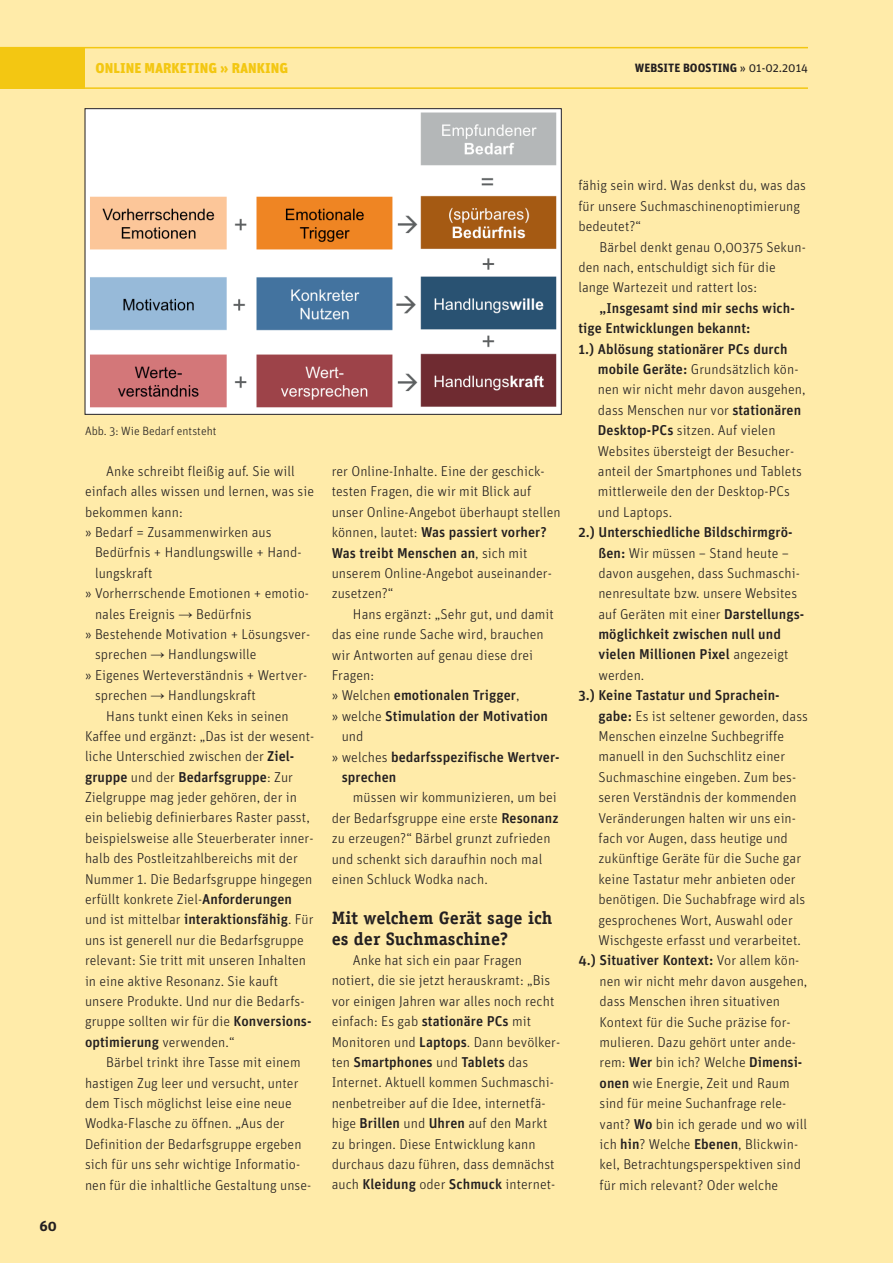
<style>
.page{position:relative;width:893px;height:1263px;background:#fff}
.page>*{position:absolute;margin:0;border:0;box-sizing:border-box;transform-origin:0 0}
.t1{font:700 18px/20.4px "Officina Serif Std";letter-spacing:.005em;color:#231f20}
.t2{font:300 14.25px/20.4px "Unit";letter-spacing:.005em;color:#231f20}
.t3{font:500 14.25px "Unit";letter-spacing:.005em;color:#231f20}
.t4{font:900 14.25px "Unit";color:#f3c712}
.t5{font:700 14.25px "Unit";color:#231f20}
.t6{font:700 12px "Unit";color:#231f20}
.t7{font:300 12px "Unit";color:#231f20}
.s1{font-weight:400}
.s2{font-family:"Times New Roman";font-weight:400}
.s3{font-weight:500}
.s4{font-weight:300}
</style>
<div class="page">
<div style="left:0;top:0;width:892px;height:1263px;background:#ffeba9"></div>
<div style="left:0;top:47px;width:85px;height:41px;background:#f3c712"></div>
<hr style="left:0;top:47px;width:808px;height:1px;background:#f3c712">
<hr style="left:0;top:87px;width:808px;height:2px;background:#f3c712">
<img style="left:87px;top:110px;width:472px;height:302px">
<div style="left:85px;top:108px;width:476px;height:306px;border:1px solid #231f20"></div>
<p class="t4" style="left:96px;top:59px;width:194px">ONLINE MARKETING » RANKING</p>
<p class="t6" style="left:635px;top:61px;width:175px">WEBSITE BOOSTING <span class="s1">» 01-02.2014</span></p>
<p class="t5" style="left:40px;top:1216px;width:19px">60</p>
<p class="t7" style="left:85px;top:424px;width:133px">Abb. 3: Wie Bedarf entsteht</p>
<p class="t2" style="left:85px;top:460px;width:231px;text-indent:21px">Anke schreibt fleißig auf. Sie will einfach alles wissen und lernen, was sie bekommen kann:<br>» Bedarf = Zusammenwirken aus</p>
<p class="t2" style="left:95px;top:542px;width:208px">Bedürfnis + Handlungswille + Hand-</p>
<p class="t2" style="left:95px;top:562px;width:59px">lungskraft</p>
<p class="t2" style="left:85px;top:583px;width:226px">» Vorherrschende Emotionen + emotio-</p>
<p class="t2" style="left:95px;top:603px;width:158px">nales Ereignis <span class="s2">→</span> Bedürfnis</p>
<p class="t2" style="left:85px;top:624px;width:227px">» Bestehende Motivation + Lösungsver-</p>
<p class="t2" style="left:95px;top:644px;width:163px">sprechen <span class="s2">→</span> Handlungswille</p>
<p class="t2" style="left:85px;top:664px;width:224px">» Eigenes Werteverständnis + Wertver-</p>
<p class="t2" style="left:95px;top:685px;width:162px">sprechen <span class="s2">→</span> Handlungskraft</p>
<p class="t2" style="left:106px;top:705px;width:184px">Hans tunkt einen Keks in seinen</p>
<p class="t2" style="left:85px;top:726px;width:231px">Kaffee und ergänzt: „Das ist der wesent-</p>
<p class="t2" style="left:85px;top:746px;width:211px">liche Unterschied zwischen der <span class="s3">Ziel-</span></p>
<p class="t3" style="left:85px;top:768px;width:210px">gruppe <span class="s4">und der</span> Bedarfsgruppe<span class="s4">: Zur</span></p>
<p class="t2" style="left:85px;top:787px;width:213px">Zielgruppe mag jeder gehören, der in</p>
<p class="t2" style="left:85px;top:807px;width:226px">ein beliebig definierbares Raster passt,</p>
<p class="t2" style="left:85px;top:827px;width:230px">beispielsweise alle Steuerberater inner-</p>
<p class="t2" style="left:85px;top:848px;width:214px">halb des Postleitzahlbereichs mit der</p>
<p class="t2" style="left:85px;top:868px;width:229px">Nummer 1. Die Bedarfsgruppe hingegen</p>
<p class="t2" style="left:85px;top:889px;width:209px">erfüllt konkrete Ziel-<span class="s3">Anforderungen</span></p>
<p class="t2" style="left:85px;top:909px;width:230px">und ist mittelbar <span class="s3">interaktionsfähig</span>. Für</p>
<p class="t2" style="left:85px;top:929px;width:220px">uns ist generell nur die Bedarfsgruppe</p>
<p class="t2" style="left:85px;top:950px;width:223px">relevant: Sie tritt mit unseren Inhalten</p>
<p class="t2" style="left:85px;top:970px;width:195px">in eine aktive Resonanz. Sie kauft</p>
<p class="t2" style="left:85px;top:991px;width:221px">unsere Produkte. Und nur die Bedarfs-</p>
<p class="t2" style="left:85px;top:1011px;width:228px">gruppe sollten wir für die <span class="s3">Konversions-</span></p>
<p class="t3" style="left:85px;top:1033px;width:151px">optimierung <span class="s4">verwenden.“</span></p>
<p class="t2" style="left:106px;top:1052px;width:196px">Bärbel trinkt ihre Tasse mit einem</p>
<p class="t2" style="left:85px;top:1072px;width:215px">hastigen Zug leer und versucht, unter</p>
<p class="t2" style="left:85px;top:1093px;width:208px">dem Tisch möglichst leise eine neue</p>
<p class="t2" style="left:85px;top:1113px;width:201px">Wodka-Flasche zu öffnen. „Aus der</p>
<p class="t2" style="left:85px;top:1133px;width:218px">Definition der Bedarfsgruppe ergeben</p>
<p class="t2" style="left:85px;top:1154px;width:217px">sich für uns sehr wichtige Informatio-</p>
<p class="t2" style="left:85px;top:1174px;width:228px">nen für die inhaltliche Gestaltung unse-</p>
<p class="t2" style="left:332px;top:461px;width:230px">rer Online-Inhalte. Eine der geschick&shy;testen Fragen, die wir mit Blick auf unser Online-Angebot überhaupt stellen können, lautet: <span class="s3">Was passiert vorher?<br>Was treibt Menschen an</span>, sich mit unserem Online-Angebot auseinander&shy;zusetzen?“</p>
<p class="t2" style="left:353px;top:603px;width:202px">Hans ergänzt: „Sehr gut, und damit</p>
<p class="t2" style="left:332px;top:624px;width:214px">das eine runde Sache wird, brauchen</p>
<p class="t2" style="left:332px;top:644px;width:203px">wir Antworten auf genau diese drei</p>
<p class="t2" style="left:332px;top:665px;width:44px">Fragen:</p>
<p class="t3" style="left:332px;top:687px;width:189px"><span class="s4">» Welchen</span> emotionalen Trigger<span class="s4">,</span></p>
<p class="t3" style="left:332px;top:707px;width:218px"><span class="s4">» welche</span> Stimulation der Motivation</p>
<p class="t2" style="left:342px;top:726px;width:23px">und</p>
<p class="t3" style="left:332px;top:748px;width:229px"><span class="s4">» welches</span> bedarfsspezifische Wertver-</p>
<p class="t3" style="left:342px;top:768px;width:56px">sprechen</p>
<p class="t2" style="left:332px;top:787px;width:228px;text-indent:21px">müssen wir kommunizieren, um bei der Bedarfsgruppe eine erste <span class="s3">Resonanz </span>zu erzeugen?“ Bärbel grunzt zufrieden und schenkt sich daraufhin noch mal einen Schluck Wodka nach.</p>
<p class="t1" style="left:332px;top:908px;width:222px">Mit welchem Gerät sage ich es der Suchmaschine?</p>
<p class="t2" style="left:332px;top:950px;width:230px;text-indent:21px">Anke hat sich ein paar Fragen notiert, die sie jetzt herauskramt: „Bis vor einigen Jahren war alles noch recht einfach: Es gab <span class="s3">stationäre PCs</span> mit Monitoren und <span class="s3">Laptops</span>. Dann bevölker&shy;ten <span class="s3">Smartphones</span> und <span class="s3">Tablets</span> das Internet. Aktuell kommen Suchmaschi&shy;nenbetreiber auf die Idee, internetfä&shy;hige <span class="s3">Brillen</span> und <span class="s3">Uhren</span> auf den Markt zu bringen. Diese Entwicklung kann durchaus dazu führen, dass demnächst auch <span class="s3">Kleidung</span> oder <span class="s3">Schmuck</span> internet-</p>
<p class="t2" style="left:578px;top:175px;width:229px">fähig sein wird. Was denkst du, was das für unsere Suchmaschinenoptimierung bedeutet?“</p>
<p class="t2" style="left:578px;top:236px;width:229px;text-indent:21px">Bärbel denkt genau 0,00375 Sekun&shy;den nach, entschuldigt sich für die lange Wartezeit und rattert los:</p>
<p class="t3" style="left:600px;top:299px;width:197px">„Insgesamt sind mir sechs wich-</p>
<p class="t3" style="left:578px;top:320px;width:174px">tige Entwicklungen bekannt:</p>
<p class="t3" style="left:578px;top:340px;width:211px">1.) Ablösung stationärer PCs durch</p>
<p class="t2" style="left:598px;top:359px;width:202px"><span class="s3">mobile Geräte:</span> Grundsätzlich kön-</p>
<p class="t2" style="left:598px;top:379px;width:209px">nen wir nicht mehr davon ausgehen,</p>
<p class="t2" style="left:598px;top:399px;width:205px">dass Menschen nur vor <span class="s3">stationären</span></p>
<p class="t2" style="left:598px;top:420px;width:179px"><span class="s3">Desktop-PCs</span> sitzen. Auf vielen</p>
<p class="t2" style="left:598px;top:440px;width:198px">Websites übersteigt der Besucher-</p>
<p class="t2" style="left:598px;top:461px;width:206px">anteil der Smartphones und Tablets</p>
<p class="t2" style="left:598px;top:481px;width:194px">mittlerweile den der Desktop-PCs</p>
<p class="t2" style="left:598px;top:501px;width:76px">und Laptops.</p>
<p class="t2" style="left:598px;top:522px;width:207px;text-indent:-20px"><span class="s3">2.) Unterschiedliche Bildschirmgrö&shy;ßen:</span> Wir müssen – Stand heute – davon ausgehen, dass Suchmaschi&shy;nenresultate bzw. unsere Websites auf Geräten mit einer <span class="s3">Darstellungs&shy;möglichkeit zwischen null und vielen Millionen Pixel</span> angezeigt werden.</p>
<p class="t3" style="left:578px;top:687px;width:203px">3.) Keine Tastatur und Sprachein-</p>
<p class="t2" style="left:598px;top:705px;width:211px"><span class="s3">gabe:</span> Es ist seltener geworden, dass</p>
<p class="t2" style="left:598px;top:726px;width:187px">Menschen einzelne Suchbegriffe</p>
<p class="t2" style="left:598px;top:746px;width:188px">manuell in den Suchschlitz einer</p>
<p class="t2" style="left:598px;top:766px;width:199px">Suchmaschine eingeben. Zum bes-</p>
<p class="t2" style="left:598px;top:787px;width:200px">seren Verständnis der kommenden</p>
<p class="t2" style="left:598px;top:807px;width:199px">Veränderungen halten wir uns ein-</p>
<p class="t2" style="left:598px;top:828px;width:191px">fach vor Augen, dass heutige und</p>
<p class="t2" style="left:598px;top:848px;width:204px">zukünftige Geräte für die Suche gar</p>
<p class="t2" style="left:598px;top:868px;width:199px">keine Tastatur mehr anbieten oder</p>
<p class="t2" style="left:598px;top:889px;width:208px">benötigen. Die Suchabfrage wird als</p>
<p class="t2" style="left:598px;top:909px;width:196px">gesprochenes Wort, Auswahl oder</p>
<p class="t2" style="left:598px;top:930px;width:204px">Wischgeste erfasst und verarbeitet.</p>
<p class="t3" style="left:578px;top:952px;width:223px">4.) Situativer Kontext: <span class="s4">Vor allem kön-</span></p>
<p class="t2" style="left:599px;top:970px;width:209px">nen wir nicht mehr davon ausgehen,</p>
<p class="t2" style="left:599px;top:991px;width:182px">dass Menschen ihren situativen</p>
<p class="t2" style="left:599px;top:1011px;width:193px">Kontext für die Suche präzise for-</p>
<p class="t2" style="left:599px;top:1032px;width:198px">mulieren. Dazu gehört unter ande-</p>
<p class="t2" style="left:599px;top:1052px;width:204px">rem: <span class="s3">Wer</span> bin ich? Welche <span class="s3">Dimensi-</span></p>
<p class="t2" style="left:599px;top:1072px;width:192px"><span class="s3">onen</span> wie Energie, Zeit und Raum</p>
<p class="t2" style="left:599px;top:1093px;width:188px">sind für meine Suchanfrage rele-</p>
<p class="t2" style="left:599px;top:1113px;width:209px">vant? <span class="s3">Wo</span> bin ich gerade und wo will</p>
<p class="t2" style="left:599px;top:1134px;width:200px">ich <span class="s3">hin</span>? Welche <span class="s3">Ebenen</span>, Blickwin-</p>
<p class="t2" style="left:599px;top:1154px;width:203px">kel, Betrachtungsperspektiven sind</p>
<p class="t2" style="left:599px;top:1174px;width:180px">für mich relevant? Oder welche</p>
</div>
